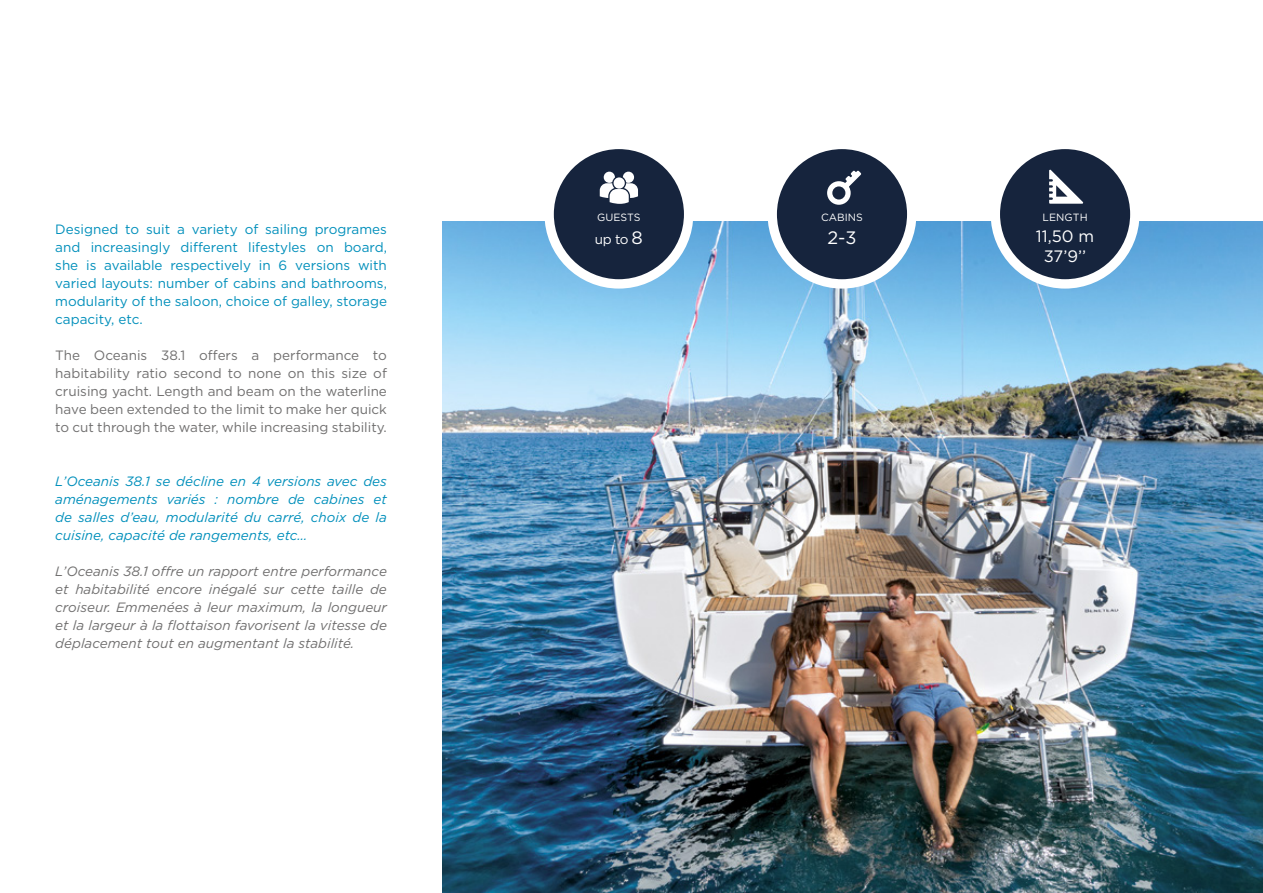
<style>
.page{position:relative;width:1263px;height:893px;background:#fff}
.page>*{position:absolute;margin:0;border:0;box-sizing:border-box;transform-origin:0 0}
.t1{font:18px "Gotham";color:#fff}
.t2{font:16.5px/19.8px "Gotham";color:#fff;text-align:center}
.t3{font:13.5px/18px "Gotham";color:#008fbb;text-align:justify}
.t4{font:italic 13.5px/18px "Gotham";color:#706f6f;text-align:justify}
.t5{font:13.5px/18px "Gotham";color:#706f6f;text-align:justify}
.t6{font:italic 13.5px/18px "Gotham";color:#008fbb;text-align:justify}
.t7{font:13.5px "Gotham";color:#fff}
.t8{font:10.5px "Gotham";letter-spacing:.005em;color:#fff}
.s1{font-size:18px}
</style>
<div class="page">
<img style="left:442px;top:221px;width:821px;height:672px">
<div style="left:549px;top:144px;width:140px;height:140px;background:#16243d;border-radius:50%"></div>
<div style="left:544px;top:140px;width:149px;height:149px;border:9px solid #fff;border-radius:50%"></div>
<svg style="left:600px;top:172px;width:38px;height:32px"></svg>
<div style="left:772px;top:144px;width:140px;height:140px;background:#16243d;border-radius:50%"></div>
<div style="left:767px;top:140px;width:149px;height:149px;border:9px solid #fff;border-radius:50%"></div>
<svg style="left:827px;top:171px;width:34px;height:34px"></svg>
<div style="left:995px;top:144px;width:140px;height:140px;background:#16243d;border-radius:50%"></div>
<div style="left:991px;top:140px;width:148px;height:149px;border:9px solid #fff;border-radius:50%"></div>
<svg style="left:1049px;top:169px;width:34px;height:35px"></svg>
<p class="t3" style="left:55px;top:220px;width:333px">Designed to suit a variety of sailing programes and increasingly different lifestyles on board, she is available respectively in 6 versions with varied layouts: number of cabins and bathrooms, modularity of the saloon, choice of galley, storage capacity, etc.</p>
<p class="t5" style="left:55px;top:346px;width:333px">The Oceanis 38.1 offers a performance to habitability ratio second to none on this size of cruising yacht. Length and beam on the waterline have been extended to the limit to make her quick to cut through the water, while increasing stability.</p>
<p class="t6" style="left:55px;top:472px;width:333px">L’Oceanis 38.1 se décline en 4 versions avec des aménagements variés : nombre de cabines et de salles d’eau, modularité du carré, choix de la cuisine, capacité de rangements, etc…</p>
<p class="t4" style="left:55px;top:562px;width:333px">L’Oceanis 38.1 offre un rapport entre performance et habitabilité encore inégalé sur cette taille de croiseur. Emmenées à leur maximum, la longueur et la largeur à la flottaison favorisent la vitesse de déplacement tout en augmentant la stabilité.</p>
<p class="t8" style="left:597px;top:211px;width:45px">GUESTS</p>
<p class="t8" style="left:821px;top:211px;width:43px">CABINS</p>
<h1 class="t1" style="left:827px;top:226px;width:30px">2-3</h1>
<p class="t7" style="left:595px;top:231px;width:49px">up to <span class="s1">8</span></p>
<p class="t8" style="left:1042px;top:211px;width:47px">LENGTH</p>
<p class="t2" style="left:1036px;top:226px;width:60px">11,50 m<br>37’9’’</p>
</div>
